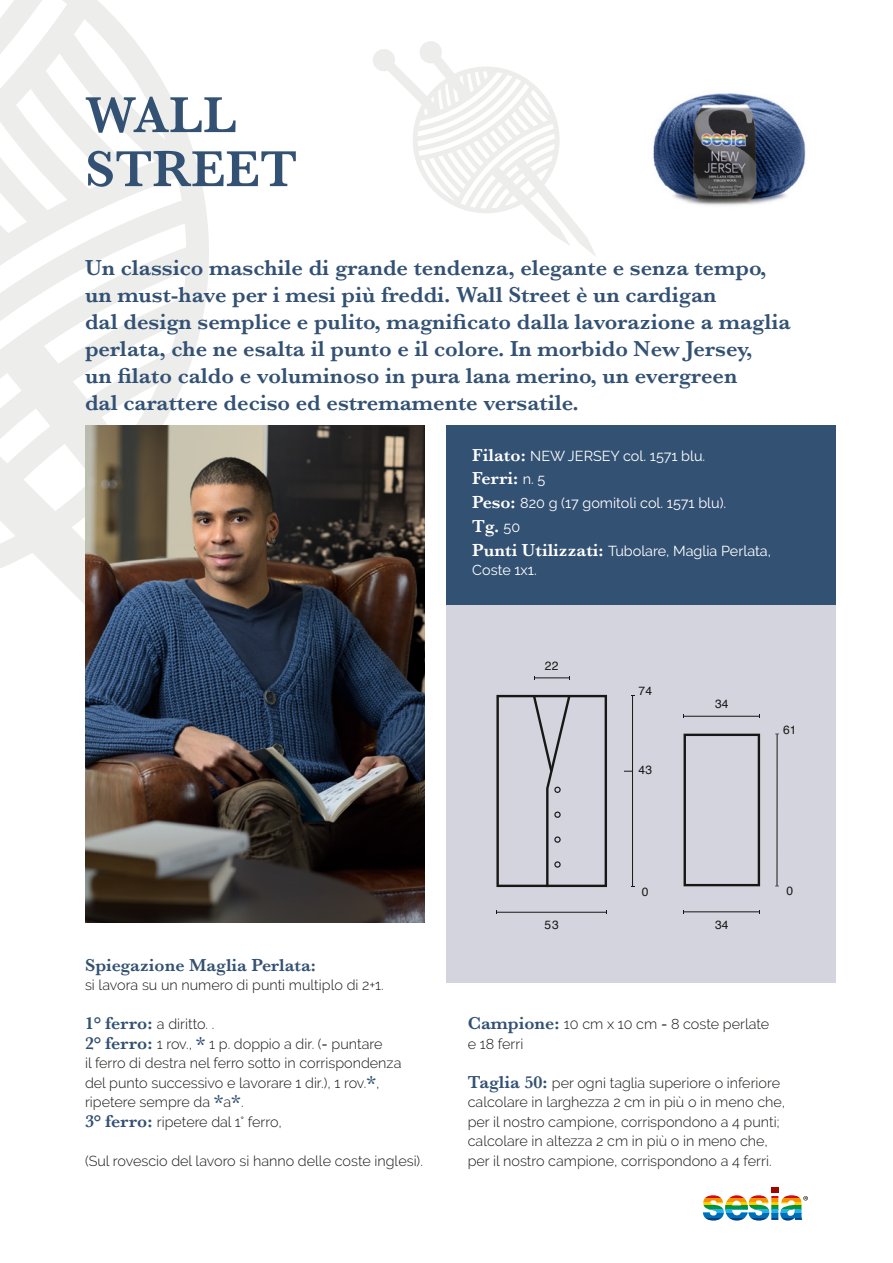
<style>
.page{position:relative;width:893px;height:1263px;background:#fff}
.page>*{position:absolute;margin:0;border:0;box-sizing:border-box;transform-origin:0 0}
.t1{font:600 52.5px/54px "Baskerville";color:#335173}
.t2{font:600 22.5px/27px "Baskerville";color:#335173}
.t3{font:600 18px "Baskerville";color:#335173}
.t4{font:600 18px "Baskerville";color:#fff}
.t5{font:300 14.4px/19.5px "Raleway";color:#171715}
.t6{font:14.4px/19.5px "Raleway";color:#fff}
.t7{font:12px "Helvetica";letter-spacing:.02em;color:#171715}
.s1{font-family:"Baskerville";font-weight:600;font-size:18px}
.s2{font-family:"Raleway";font-weight:400;font-size:14.4px}
.s3{font-family:"Baskerville";font-weight:600;font-size:18px;color:#335173}
</style>
<div class="page">
<svg style="left:0;top:0;width:209px;height:802px"></svg>
<svg style="left:373px;top:41px;width:223px;height:215px"></svg>
<div style="left:446px;top:604px;width:389px;height:379px;background:#d4d4df"></div>
<div style="left:446px;top:425px;width:389px;height:179px;background:#335173"></div>
<img style="left:86px;top:425px;width:339px;height:498px">
<svg style="left:496px;top:694px;width:111px;height:194px"></svg>
<div style="left:554px;top:787px;width:7px;height:6px;border:1px solid #171715;border-radius:50%"></div>
<div style="left:554px;top:811px;width:7px;height:7px;border:1px solid #171715;border-radius:50%"></div>
<div style="left:554px;top:836px;width:7px;height:7px;border:1px solid #171715;border-radius:50%"></div>
<div style="left:554px;top:861px;width:7px;height:7px;border:1px solid #171715;border-radius:50%"></div>
<hr style="left:534px;top:677px;width:35px;height:1px;background:#171715">
<hr style="left:684px;top:716px;width:76px;height:1px;background:#171715">
<hr style="left:497px;top:912px;width:110px;height:1px;background:#171715">
<hr style="left:632px;top:695px;width:1px;height:192px;background:#171715">
<hr style="left:777px;top:734px;width:1px;height:152px;background:#171715">
<svg style="left:684px;top:734px;width:76px;height:152px"></svg>
<hr style="left:684px;top:911px;width:76px;height:1px;background:#171715">
<img style="left:653px;top:93px;width:153px;height:113px">
<svg style="left:703px;top:1187px;width:105px;height:34px"></svg>
<h1 class="t1" style="left:85px;top:88px;width:214px">WALL<br>STREET</h1>
<p class="t2" style="left:85px;top:254px;width:707px">Un classico maschile di grande tendenza, elegante e senza tempo, un must-have per i mesi più freddi. Wall Street è un cardigan<br>dal design semplice e pulito, magnificato dalla lavorazione a maglia perlata, che ne esalta il punto e il colore. In morbido New Jersey,<br>un filato caldo e voluminoso in pura lana merino, un evergreen<br>dal carattere deciso ed estremamente versatile.</p>
<p class="t6" style="left:472px;top:446px;width:235px"><span class="s1">Filato:</span> NEW JERSEY col. 1571 blu.</p>
<p class="t4" style="left:472px;top:466px;width:75px">Ferri: <span class="s2">n. 5</span></p>
<p class="t6" style="left:472px;top:493px;width:256px"><span class="s1">Peso:</span> 820 g (17 gomitoli col. 1571 blu).</p>
<p class="t4" style="left:472px;top:513px;width:50px">Tg. <span class="s2">50</span></p>
<p class="t6" style="left:472px;top:541px;width:300px"><span class="s1">Punti Utilizzati:</span> Tubolare, Maglia Perlata,<br>Coste 1x1.</p>
<p class="t3" style="left:85px;top:952px;width:232px">Spiegazione Maglia Perlata:</p>
<p class="t5" style="left:85px;top:975px;width:300px">si lavora su un numero di punti multiplo di 2+1.</p>
<p class="t5" style="left:85px;top:1014px;width:318px"><span class="s3">1° ferro:</span> a diritto. .<br><span class="s3">2° ferro:</span> 1 rov., <span class="s3">*</span> 1 p. doppio a dir. (= puntare<br>il ferro di destra nel ferro sotto in corrispondenza del punto successivo e lavorare 1 dir.), 1 rov.<span class="s3">*</span>, ripetere sempre da <span class="s3">*</span>a<span class="s3">*</span>.<br><span class="s3">3° ferro:</span> ripetere dal 1° ferro,</p>
<p class="t5" style="left:85px;top:1151px;width:339px">(Sul rovescio del lavoro si hanno delle coste inglesi).</p>
<p class="t7" style="left:545px;top:656px;width:15px">22</p>
<p class="t7" style="left:545px;top:915px;width:16px">53</p>
<p class="t7" style="left:638px;top:681px;width:15px">74</p>
<p class="t7" style="left:638px;top:761px;width:15px">43</p>
<p class="t7" style="left:715px;top:694px;width:15px">34</p>
<p class="t7" style="left:783px;top:720px;width:15px">61</p>
<p class="t7" style="left:642px;top:882px;width:8px">0</p>
<p class="t7" style="left:786px;top:881px;width:8px">0</p>
<p class="t7" style="left:715px;top:915px;width:15px">34</p>
<p class="t5" style="left:468px;top:1014px;width:303px"><span class="s3">Campione:</span> 10 cm x 10 cm = 8 coste perlate e 18 ferri</p>
<p class="t5" style="left:468px;top:1073px;width:319px"><span class="s3">Taglia 50:</span> per ogni taglia superiore o inferiore calcolare in larghezza 2 cm in più o in meno che, per il nostro campione, corrispondono a 4 punti; calcolare in altezza 2 cm in più o in meno che, per il nostro campione, corrispondono a 4 ferri.</p>
</div>
